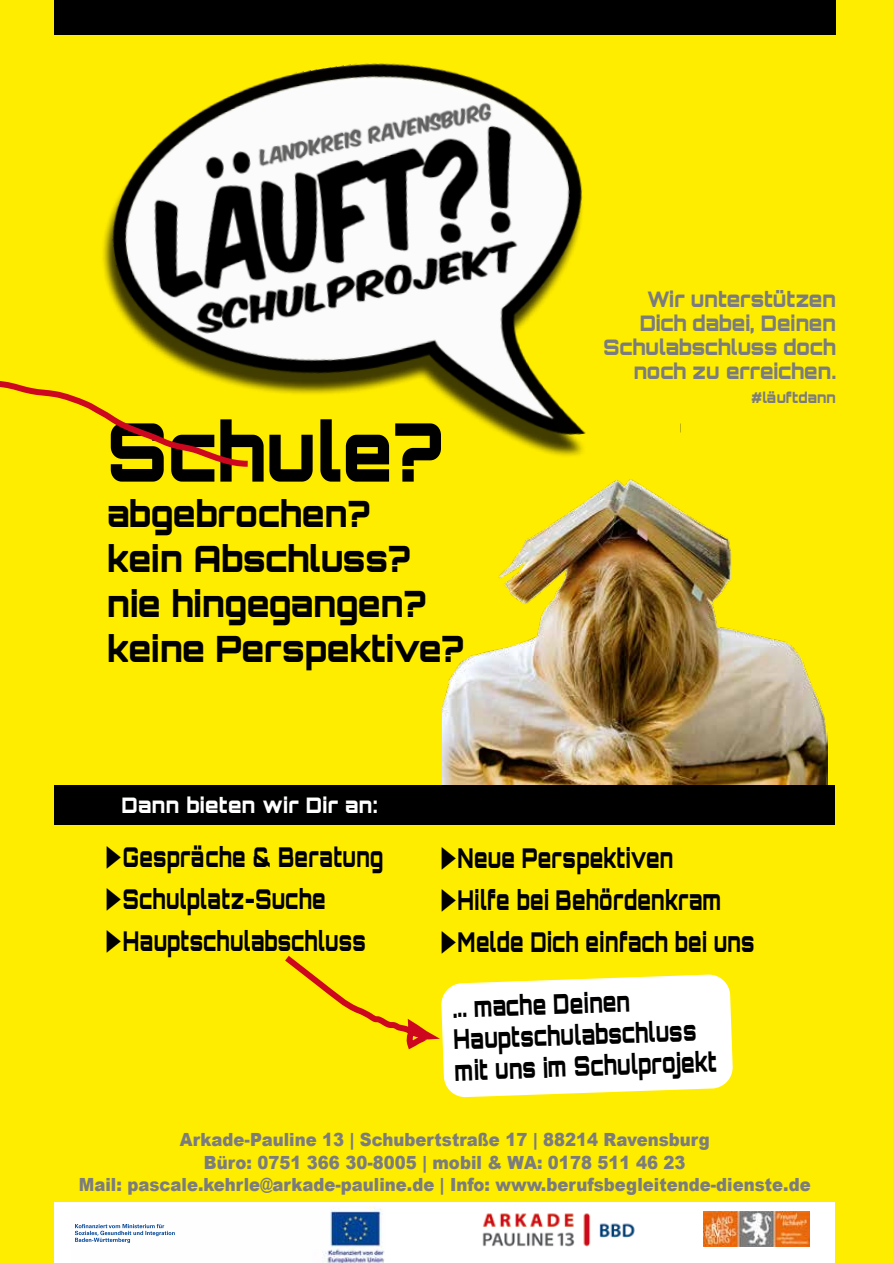
<style>
.page{position:relative;width:893px;height:1263px;background:#ffed00}
.page>*{position:absolute;margin:0;border:0;box-sizing:border-box;transform-origin:0 0}
.t1{font:900 80.85px "Orbitron";color:#000;scale:.91 1}
.t2{font:900 36.3px/45px "Orbitron";color:#000;scale:.91 1}
.t3{font:900 27.3px/31.5px "Orbitron";letter-spacing:.02em;color:#000;scale:.71 1}
.t4{font:900 21.45px/24px "Orbitron";color:#7b7c7e;text-align:right;scale:.91 1}
.t5{font:900 21.45px "Orbitron";letter-spacing:.02em;color:#fff;scale:.91 1}
.t6{font:900 18.15px/22.5px "Arial";color:#7b7c7e;text-align:center;scale:.91 1}
.t7{font:900 14.85px "Orbitron";color:#7b7c7e;scale:.91 1}
</style>
<div class="page">
<div style="left:54px;top:0;width:782px;height:34px;background:#000"></div>
<img style="left:92px;top:34px;width:567px;height:422px">
<div style="left:54px;top:1203px;width:781px;height:60px;background:#fff"></div>
<img style="left:703px;top:1211px;width:107px;height:35px">
<img style="left:482px;top:1213px;width:153px;height:34px">
<img style="left:442px;top:479px;width:386px;height:306px">
<div style="left:54px;top:785px;width:781px;height:40px;background:#000"></div>
<svg style="left:0;top:375px;width:254px;height:92px"></svg>
<img style="left:75px;top:1207px;width:310px;height:56px">
<img style="left:75px;top:1224px;width:86px;height:4px">
<img style="left:75px;top:1231px;width:91px;height:4px">
<svg style="left:167px;top:1231px;width:8px;height:4px"></svg>
<img style="left:75px;top:1238px;width:50px;height:4px">
<svg style="left:285px;top:956px;width:448px;height:141px"></svg>
<h1 class="t1" style="left:107px;top:403px;width:370px">Schule?</h1>
<h2 class="t2" style="left:107px;top:491px;width:394px">abgebrochen?<br>kein Abschluss? nie hingegangen? keine Perspektive?</h2>
<p class="t5" style="left:122px;top:792px;width:283px">Dann bieten wir Dir an:</p>
<p class="t4" style="left:604px;top:287px;width:257px">Wir unterstützen<br>Dich dabei, Deinen<br>Schulabschluss doch noch zu erreichen.</p>
<p class="t7" style="left:752px;top:388px;width:94px">#läuftdann</p>
<p class="t3" style="left:105px;top:841px;width:393px">◆Gespräche &amp; Beratung</p>
<p class="t3" style="left:105px;top:883px;width:312px">◆Schulplatz-Suche</p>
<p class="t3" style="left:105px;top:925px;width:368px">◆Hauptschulabschluss</p>
<p class="t3" style="left:440px;top:842px;width:330px">◆Neue Perspektiven</p>
<p class="t3" style="left:440px;top:884px;width:398px">◆Hilfe bei Behördenkram</p>
<p class="t3" style="left:440px;top:926px;width:444px">◆Melde Dich einfach bei uns</p>
<p class="t3" style="left:452px;top:992px;width:371px;rotate:-2deg">... mache Deinen<br>Hauptschulabschluss mit uns im Schulprojekt</p>
<p class="t6" style="left:79px;top:1128px;width:806px">Arkade-Pauline 13 | Schubertstraße 17 | 88214 Ravensburg<br>Büro: 0751 366 30-8005 | mobil &amp; WA: 0178 511 46 23<br>Mail: pascale.kehrle@arkade-pauline.de | Info: www.berufsbegleitende-dienste.de</p>
</div>
